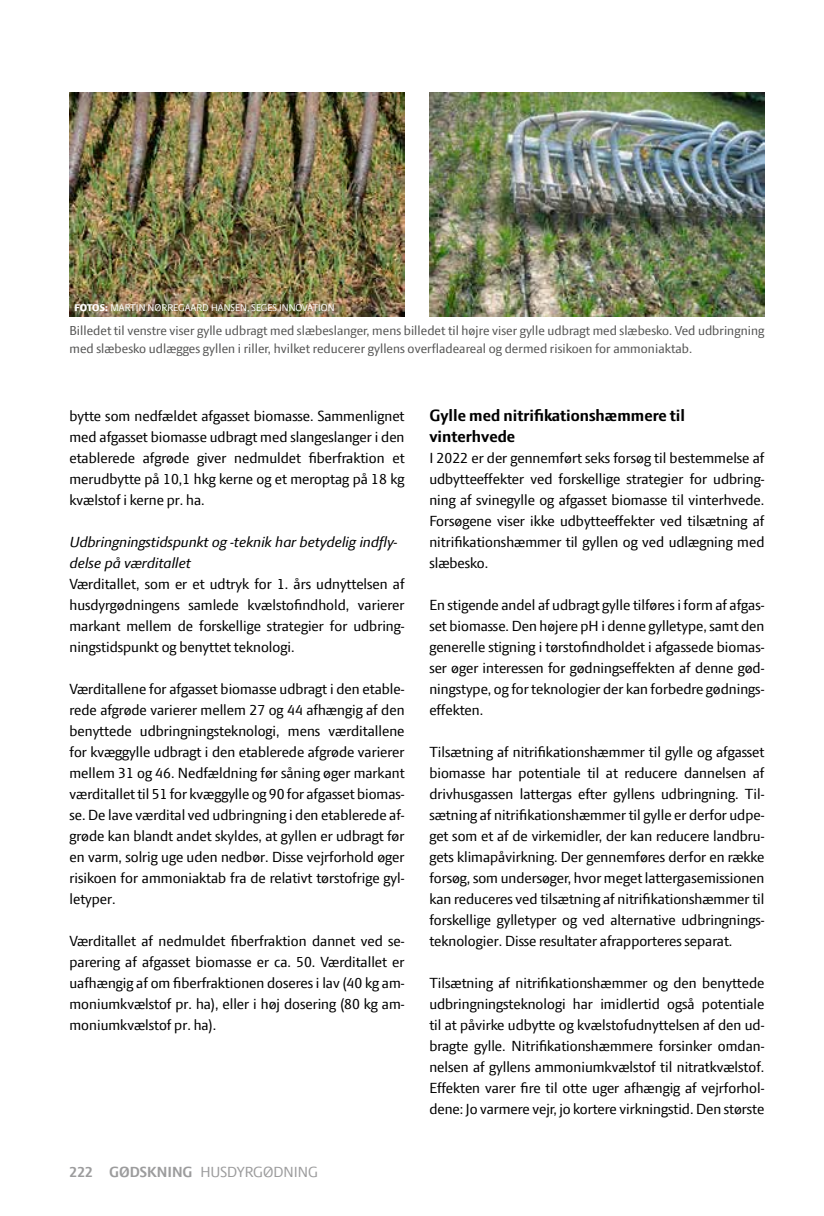
<style>
.page{position:relative;width:824px;height:1216px;background:#fff}
.page>*{position:absolute;margin:0;border:0;box-sizing:border-box;transform-origin:0 0}
.t1{font:700 17.5px/21px "LF Press Sans";color:#000}
.t2{font:15.75px/21px "LF Press Sans";color:#000;text-align:justify}
.t3{font:italic 15.75px/21px "LF Press Sans";color:#000}
.t4{font:15.75px "LF Press Sans";color:#9c9c9d}
.t5{font:14px/17.5px "LF Press Sans";letter-spacing:.005em;color:#565655}
.t6{font:10.5px "LF Press Sans";letter-spacing:.005em;color:#fff}
.s1{font-weight:800}
.s2{font-weight:700}
</style>
<div class="page">
<img style="left:429px;top:93px;width:335px;height:223px">
<img style="left:69px;top:93px;width:335px;height:223px">
<p class="t6" style="left:74px;top:302px;width:262px"><span class="s1">FOTOS:</span> MARTIN NØRREGAARD HANSEN, SEGES INNOVATION</p>
<p class="t5" style="left:69px;top:322px;width:696px">Billedet til venstre viser gylle udbragt med slæbeslanger, mens billedet til højre viser gylle udbragt med slæbesko. Ved udbringning med slæbesko udlægges gyllen i riller, hvilket reducerer gyllens overfladeareal og dermed risikoen for ammoniaktab.</p>
<p class="t2" style="left:69px;top:405px;width:336px">bytte som nedfældet afgasset biomasse. Sammenlignet med afgasset biomasse udbragt med slangeslanger i den etablerede afgrøde giver nedmuldet fiberfraktion et merudbytte på 10,1 hkg kerne og et meroptag på 18 kg kvælstof i kerne pr. ha.</p>
<p class="t3" style="left:69px;top:531px;width:329px">Udbringningstidspunkt og -teknik har betydelig indfly&shy;delse på værditallet</p>
<p class="t2" style="left:69px;top:573px;width:336px">Værditallet, som er et udtryk for 1. års udnyttelsen af husdyrgødningens samlede kvælstofindhold, varierer markant mellem de forskellige strategier for udbring&shy;ningstidspunkt og benyttet teknologi.</p>
<p class="t2" style="left:69px;top:678px;width:336px">Værditallene for afgasset biomasse udbragt i den etable&shy;rede afgrøde varierer mellem 27 og 44 afhængig af den benyttede udbringningsteknologi, mens værditallene for kvæggylle udbragt i den etablerede afgrøde varierer mellem 31 og 46. Nedfældning før såning øger markant værditallet til 51 for kvæggylle og 90 for afgasset biomas&shy;se. De lave værdital ved udbringning i den etablerede af&shy;grøde kan blandt andet skyldes, at gyllen er udbragt før en varm, solrig uge uden nedbør. Disse vejrforhold øger risikoen for ammoniaktab fra de relativt tørstofrige gyl&shy;letyper.</p>
<p class="t2" style="left:69px;top:930px;width:336px">Værditallet af nedmuldet fiberfraktion dannet ved se&shy;parering af afgasset biomasse er ca. 50. Værditallet er uafhængig af om fiberfraktionen doseres i lav (40 kg am&shy;moniumkvælstof pr. ha), eller i høj dosering (80 kg am&shy;moniumkvælstof pr. ha).</p>
<p class="t4" style="left:69px;top:1162px;width:151px"><span class="s2">222 GØDSKNING</span> Husdyrgødning</p>
<p class="t1" style="left:429px;top:404px;width:257px">Gylle med nitrifikationshæmmere til vinterhvede</p>
<p class="t2" style="left:429px;top:447px;width:336px">I 2022 er der gennemført seks forsøg til bestemmelse af udbytteeffekter ved forskellige strategier for udbring&shy;ning af svinegylle og afgasset biomasse til vinterhvede.<br>Forsøgene viser ikke udbytteeffekter ved tilsætning af nitrifikationshæmmer til gyllen og ved udlægning med slæbesko.</p>
<p class="t2" style="left:429px;top:594px;width:336px">En stigende andel af udbragt gylle tilføres i form af afgas&shy;set biomasse. Den højere pH i denne gylletype, samt den generelle stigning i tørstofindholdet i afgassede biomas&shy;ser øger interessen for gødningseffekten af denne gød&shy;ningstype, og for teknologier der kan forbedre gødnings&shy;effekten.</p>
<p class="t2" style="left:429px;top:741px;width:336px">Tilsætning af nitrifikationshæmmer til gylle og afgasset biomasse har potentiale til at reducere dannelsen af drivhusgassen lattergas efter gyllens udbringning. Til&shy;sætning af nitrifikationshæmmer til gylle er derfor udpe&shy;get som et af de virkemidler, der kan reducere landbru&shy;gets klimapåvirkning. Der gennemføres derfor en række forsøg, som undersøger, hvor meget lattergasemissionen kan reduceres ved tilsætning af nitrifikationshæmmer til forskellige gylletyper og ved alternative udbringnings&shy;teknologier. Disse resultater afrapporteres separat.</p>
<p class="t2" style="left:429px;top:972px;width:336px">Tilsætning af nitrifikationshæmmer og den benyttede udbringningsteknologi har imidlertid også potentiale til at påvirke udbytte og kvælstofudnyttelsen af den ud&shy;bragte gylle. Nitrifikationshæmmere forsinker omdan&shy;nelsen af gyllens ammoniumkvælstof til nitratkvælstof.<br>Effekten varer fire til otte uger afhængig af vejrforhol&shy;dene: Jo varmere vejr, jo kortere virkningstid. Den største</p>
</div>
